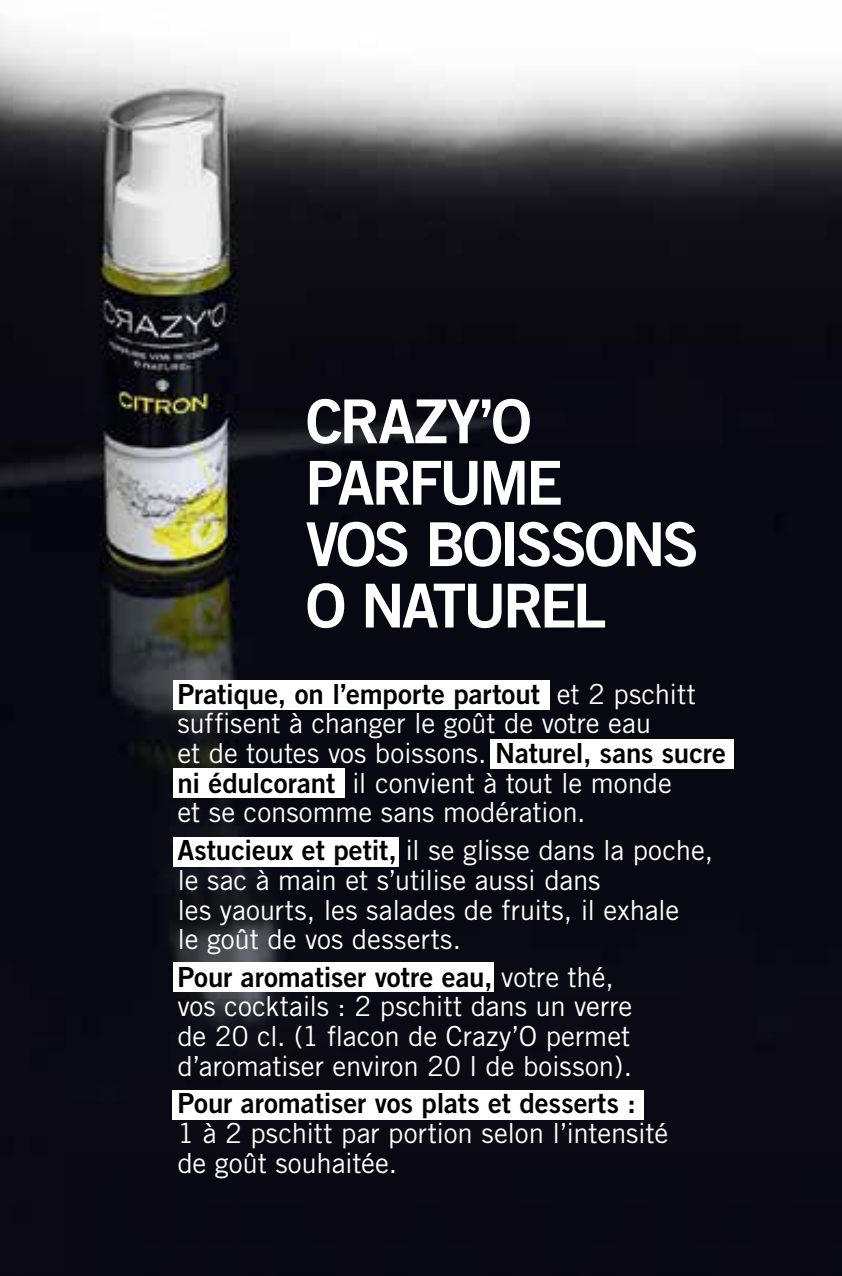
<style>
.page{position:relative;width:842px;height:1276px;background:#fff}
.page>*{position:absolute;margin:0;border:0;box-sizing:border-box;transform-origin:0 0}
.t1{font:60.6px/61.5px "Trade Gothic Bold Two";letter-spacing:-.055em;color:#fff}
.t2{font:27.6px/29.7px "Trade Gothic";letter-spacing:-.005em;color:#fff}
.t3{font:27.6px "Trade Gothic Bold Two";letter-spacing:-.005em;color:#000}
.s1{font-family:"Trade Gothic";color:#fff}
.s2{font-family:"Trade Gothic Bold Two";color:#000}
</style>
<div class="page">
<img style="left:0;top:23px;width:842px;height:1253px">
<div style="left:173px;top:679px;width:376px;height:30px;background:#fff"></div>
<div style="left:173px;top:837px;width:226px;height:30px;background:#fff"></div>
<div style="left:173px;top:962px;width:321px;height:30px;background:#fff"></div>
<div style="left:173px;top:1089px;width:471px;height:30px;background:#fff"></div>
<div style="left:490px;top:739px;width:243px;height:29px;background:#fff"></div>
<div style="left:173px;top:768px;width:171px;height:30px;background:#fff"></div>
<h1 class="t1" style="left:306px;top:390px;width:395px">Crazy’O<br>Parfume<br>vos boissons<br>Onaturel</h1>
<p class="t3" style="left:177px;top:676px;width:520px">Pratique, on l’emporte partout <span class="s1">et 2 pschitt</span></p>
<p class="t2" style="left:177px;top:708px;width:550px">suffisent à changer le goût de votre eau<br>et de toutes vos boissons. <span class="s2">Naturel, sans sucre ni édulcorant</span> il convient à tout le monde<br>et se consomme sans modération.</p>
<p class="t2" style="left:177px;top:835px;width:537px"><span class="s2">Astucieux et petit,</span> il se glisse dans la poche, le sac à main et s’utilise aussi dans<br>les yaourts, les salades de fruits, il exhale<br>le goût de vos desserts.</p>
<p class="t3" style="left:177px;top:959px;width:438px">Pour aromatiser votre eau, <span class="s1">votre thé,</span></p>
<p class="t2" style="left:177px;top:991px;width:457px;text-align:justify">vos cocktails : 2 pschitt dans un verre de 20 cl. (1 flacon de Crazy’O permet d’aromatiser environ 20 l de boisson).</p>
<p class="t3" style="left:177px;top:1086px;width:460px">Pour aromatiser vos plats et desserts :</p>
<p class="t2" style="left:177px;top:1117px;width:492px">1 à 2 pschitt par portion selon l’intensité de goût souhaitée.</p>
</div>
